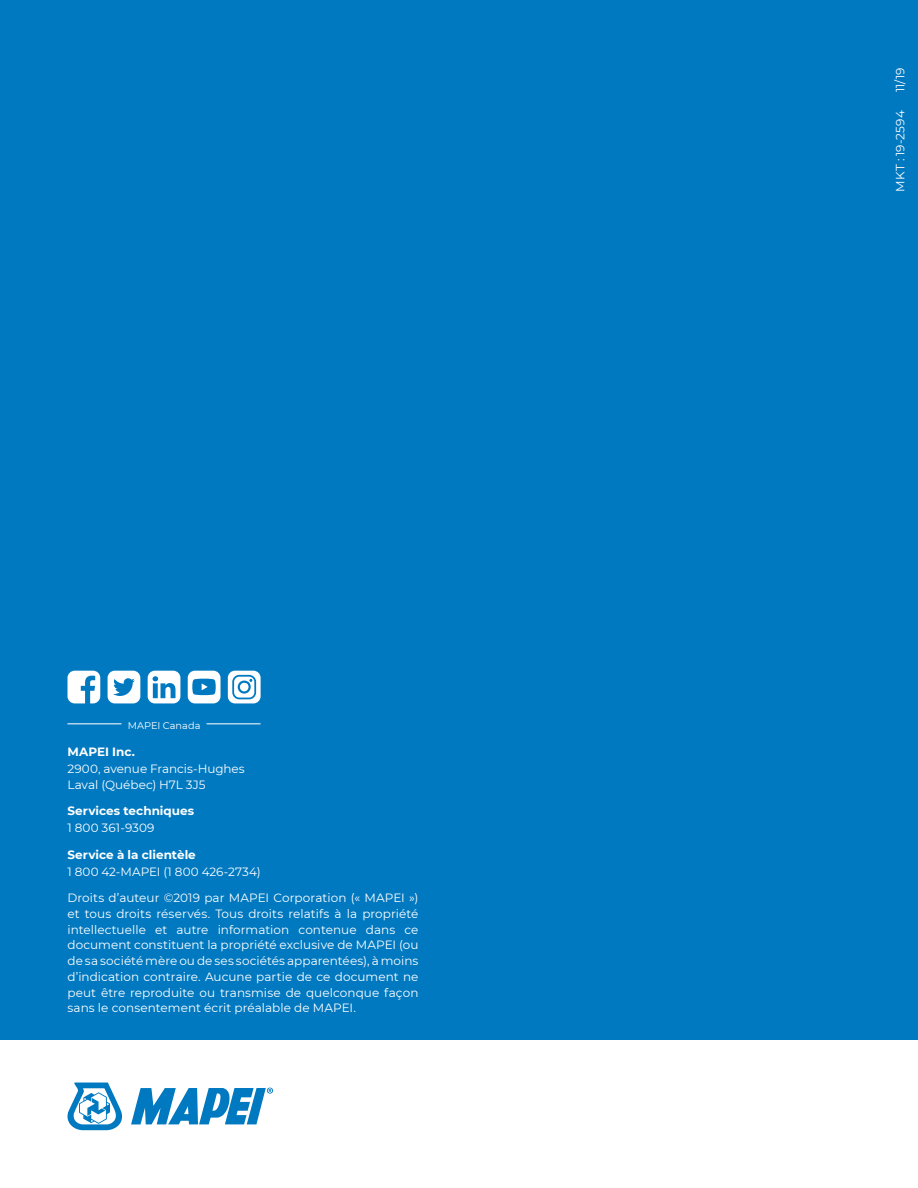
<style>
.page{position:relative;width:918px;height:1188px;background:#fff}
.page>*{position:absolute;margin:0;border:0;box-sizing:border-box;transform-origin:0 0}
.t1{font:12px/15.8px "Montserrat";letter-spacing:.005em;color:#fff}
.t2{font:700 12px "Montserrat";color:#fff}
.t3{font:9.75px "Montserrat";letter-spacing:.005em;color:#fff}
</style>
<div class="page">
<div style="left:0;top:0;width:918px;height:1040px;background:#0079c1"></div>
<svg style="left:68px;top:1083px;width:54px;height:47px"></svg>
<svg style="left:131px;top:1088px;width:142px;height:36px"></svg>
<svg style="left:228px;top:671px;width:33px;height:32px"></svg>
<svg style="left:68px;top:671px;width:32px;height:32px"></svg>
<svg style="left:108px;top:671px;width:32px;height:32px"></svg>
<svg style="left:148px;top:671px;width:32px;height:32px"></svg>
<svg style="left:188px;top:671px;width:33px;height:32px"></svg>
<hr style="left:207px;top:723px;width:54px;height:1px;background:#fff">
<hr style="left:68px;top:723px;width:54px;height:1px;background:#fff">
<p class="t3" style="left:128px;top:718px;width:74px">MAPEI Canada</p>
<p class="t2" style="left:68px;top:743px;width:69px">MAPEI Inc.</p>
<p class="t1" style="left:68px;top:761px;width:179px">2900, avenue Francis-Hughes<br>Laval (Québec) H7L 3J5</p>
<p class="t2" style="left:68px;top:802px;width:128px">Services techniques</p>
<p class="t1" style="left:68px;top:820px;width:89px">1 800 361-9309</p>
<p class="t2" style="left:68px;top:846px;width:130px">Service à la clientèle</p>
<p class="t1" style="left:68px;top:858px;width:353px;line-height:26.2px">1 800 42-MAPEI (1 800 426-2734)<br>Droits d’auteur ©2019 par MAPEI Corporation (« MAPEI »)</p>
<p class="t1" style="left:68px;top:905px;width:353px;text-align:justify">et tous droits réservés. Tous droits relatifs à la propriété intellectuelle et autre information contenue dans ce document constituent la propriété exclusive de MAPEI (ou de sa société mère ou de ses sociétés apparentées), à moins d’indication contraire. Aucune partie de ce document ne peut être reproduite ou transmise de quelconque façon sans le consentement écrit préalable de MAPEI.</p>
<p class="t1" style="left:892px;top:92px;width:26px;rotate:-90deg">11/19</p>
<p class="t1" style="left:892px;top:192px;width:83px;rotate:-90deg">MKT : 19-2594</p>
</div>
